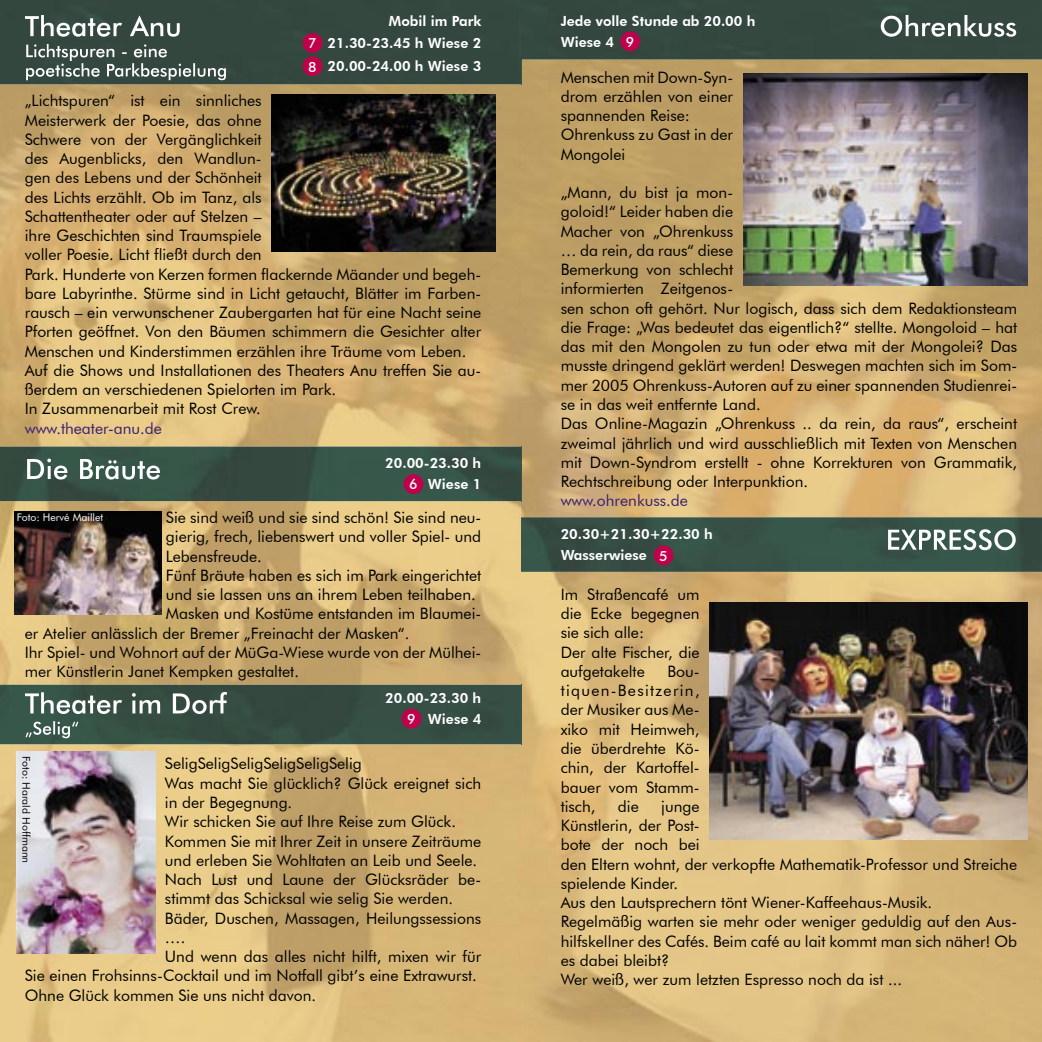
<style>
.page{position:relative;width:1042px;height:1042px;background:#fff}
.page>*{position:absolute;margin:0;border:0;box-sizing:border-box;transform-origin:0 0}
.t1{font:15.75px/19.2px "Futura BT";color:#000}
.t2{font:15.75px "Futura BT";color:#391d76}
.t3{font:800 14px/21px "Futura BT";color:#fff;text-align:right}
.t4{font:500 14px "Futura BT";color:#fff}
.t5{font:10.5px "Futura BT";color:#000}
.t6{font:10.5px "Futura BT";color:#fff}
.s1{font-weight:500}
</style>
<div class="page">
<img style="left:0;top:0;width:1042px;height:1042px">
<img style="left:521px;top:0;width:1px;height:84px">
<img style="left:25px;top:15px;width:155px;height:22px">
<img style="left:26px;top:44px;width:101px;height:17px">
<img style="left:134px;top:44px;width:33px;height:13px">
<img style="left:26px;top:63px;width:200px;height:17px">
<img style="left:0;top:446px;width:521px;height:55px">
<img style="left:521px;top:446px;width:1px;height:55px">
<img style="left:27px;top:458px;width:133px;height:21px">
<img style="left:272px;top:94px;width:224px;height:158px">
<img style="left:743px;top:73px;width:284px;height:212px">
<div style="left:521px;top:0;width:521px;height:60px;background:#34483f"></div>
<img style="left:881px;top:15px;width:135px;height:22px">
<img style="left:521px;top:517px;width:521px;height:55px">
<img style="left:888px;top:529px;width:127px;height:21px">
<img style="left:709px;top:603px;width:318px;height:237px">
<img style="left:15px;top:511px;width:147px;height:104px">
<div style="left:303px;top:56px;width:19px;height:20px;background:#bf004b;border-radius:50%"></div>
<div style="left:303px;top:33px;width:19px;height:20px;background:#bf004b;border-radius:50%"></div>
<div style="left:404px;top:474px;width:19px;height:20px;background:#bf004b;border-radius:50%"></div>
<div style="left:654px;top:545px;width:19px;height:20px;background:#bf004b;border-radius:50%"></div>
<img style="left:0;top:685px;width:521px;height:59px">
<img style="left:521px;top:685px;width:1px;height:59px">
<img style="left:25px;top:692px;width:202px;height:22px">
<img style="left:26px;top:721px;width:52px;height:17px">
<img style="left:16px;top:752px;width:139px;height:201px">
<div style="left:402px;top:709px;width:19px;height:19px;background:#bf004b;border-radius:50%"></div>
<div style="left:620px;top:31px;width:20px;height:20px;background:#bf004b;border-radius:50%"></div>
<p class="t3" style="left:308px;top:9px;width:175px;line-height:22.8px">Mobil im Park<br>21.30-23.45 h Wiese 2<br><span class="s1">8</span> 20.00-24.00 h Wiese 3</p>
<p class="t4" style="left:308px;top:35px;width:10px">7</p>
<p class="t1" style="left:25px;top:91px;width:458px">„Lichtspuren“ ist ein sinnliches<br>Meisterwerk der Poesie, das ohne<br>Schwere von der Vergänglichkeit<br>des Augenblicks, den Wandlun-<br>gen des Lebens und der Schönheit<br>des Lichts erzählt. Ob im Tanz, als<br>Schattentheater oder auf Stelzen –<br>ihre Geschichten sind Traumspiele<br>voller Poesie. Licht fließt durch den<br>Park. Hunderte von Kerzen formen flackernde Mäander und begeh&shy;bare Labyrinthe. Stürme sind in Licht getaucht, Blätter im Farben&shy;rausch – ein verwunschener Zaubergarten hat für eine Nacht seine Pforten geöffnet. Von den Bäumen schimmern die Gesichter alter Menschen und Kinderstimmen erzählen ihre Träume vom Leben.<br>Auf die Shows und Installationen des Theaters Anu treffen Sie au&shy;ßerdem an verschiedenen Spielorten im Park.<br>In Zusammenarbeit mit Rost Crew.</p>
<p class="t2" style="left:25px;top:418px;width:139px">www.theater-anu.de</p>
<p class="t3" style="left:385px;top:453px;width:98px">20.00-23.30 h<br>Wiese 1</p>
<p class="t4" style="left:409px;top:476px;width:10px">6</p>
<p class="t1" style="left:166px;top:508px;width:317px">Sie sind weiß und sie sind schön! Sie sind neu-</p>
<p class="t1" style="left:166px;top:527px;width:317px">gierig, frech, liebenswert und voller Spiel- und</p>
<p class="t1" style="left:166px;top:546px;width:97px">Lebensfreude.</p>
<p class="t1" style="left:166px;top:565px;width:317px">Fünf Bräute haben es sich im Park eingerichtet</p>
<p class="t1" style="left:166px;top:585px;width:311px">und sie lassen uns an ihrem Leben teilhaben.</p>
<p class="t1" style="left:166px;top:604px;width:317px">Masken und Kostüme entstanden im Blaumei-</p>
<p class="t1" style="left:25px;top:623px;width:386px">er Atelier anlässlich der Bremer „Freinacht der Masken“.</p>
<p class="t1" style="left:25px;top:642px;width:458px">Ihr Spiel- und Wohnort auf der MüGa-Wiese wurde von der Mülhei-</p>
<p class="t1" style="left:25px;top:662px;width:276px">mer Künstlerin Janet Kempken gestaltet.</p>
<p class="t6" style="left:17px;top:511px;width:88px">Foto: Hervé Maillet</p>
<p class="t3" style="left:385px;top:687px;width:98px">20.00-23.30 h<br><span class="s1">9</span> Wiese 4</p>
<p class="t5" style="left:32px;top:756px;width:109px;rotate:90deg">Foto: Harald Hoffmann</p>
<p class="t1" style="left:165px;top:754px;width:198px">SeligSeligSeligSeligSeligSelig</p>
<p class="t1" style="left:165px;top:773px;width:318px">Was macht Sie glücklich? Glück ereignet sich</p>
<p class="t1" style="left:165px;top:792px;width:129px">in der Begegnung.</p>
<p class="t1" style="left:165px;top:812px;width:292px">Wir schicken Sie auf Ihre Reise zum Glück.</p>
<p class="t1" style="left:165px;top:831px;width:318px">Kommen Sie mit Ihrer Zeit in unsere Zeiträume</p>
<p class="t1" style="left:165px;top:850px;width:314px">und erleben Sie Wohltaten an Leib und Seele.</p>
<p class="t1" style="left:165px;top:869px;width:318px">Nach Lust und Laune der Glücksräder be-</p>
<p class="t1" style="left:165px;top:889px;width:290px">stimmt das Schicksal wie selig Sie werden.</p>
<p class="t1" style="left:165px;top:908px;width:318px">Bäder, Duschen, Massagen, Heilungssessions</p>
<p class="t1" style="left:165px;top:927px;width:22px">….</p>
<p class="t1" style="left:165px;top:946px;width:318px">Und wenn das alles nicht hilft, mixen wir für</p>
<p class="t1" style="left:25px;top:966px;width:453px">Sie einen Frohsinns-Cocktail und im Notfall gibt’s eine Extrawurst.</p>
<p class="t1" style="left:25px;top:985px;width:293px">Ohne Glück kommen Sie uns nicht davon.</p>
<p class="t3" style="left:561px;top:10px;width:196px;text-align:left">Jede volle Stunde ab 20.00 h<br>Wiese 4</p>
<p class="t4" style="left:626px;top:33px;width:10px">9</p>
<p class="t1" style="left:561px;top:67px;width:174px">Menschen mit Down-Syn&shy;drom erzählen von einer spannenden Reise:<br>Ohrenkuss zu Gast in der<br>Mongolei</p>
<p class="t1" style="left:561px;top:183px;width:458px">„Mann, du bist ja mon-<br>goloid!“ Leider haben die<br>Macher von „Ohrenkuss<br>… da rein, da raus“ diese<br>Bemerkung von schlecht<br>informierten Zeitgenos-<br>sen schon oft gehört. Nur logisch, dass sich dem Redaktionsteam die Frage: „Was bedeutet das eigentlich?“ stellte. Mongoloid – hat das mit den Mongolen zu tun oder etwa mit der Mongolei? Das musste dringend geklärt werden! Deswegen machten sich im Som&shy;mer 2005 Ohrenkuss-Autoren auf zu einer spannenden Studienrei&shy;se in das weit entfernte Land.<br>Das Online-Magazin „Ohrenkuss .. da rein, da raus“, erscheint zweimal jährlich und wird ausschließlich mit Texten von Menschen mit Down-Syndrom erstellt - ohne Korrekturen von Grammatik, Rechtschreibung oder Interpunktion.</p>
<p class="t2" style="left:561px;top:491px;width:129px">www.ohrenkuss.de</p>
<p class="t3" style="left:561px;top:523px;width:154px;text-align:left">20.30+21.30+22.30 h<br>Wasserwiese <span class="s1">5</span></p>
<p class="t1" style="left:561px;top:584px;width:140px">Im Straßencafé um die Ecke begegnen sie sich alle:<br>Der alte Fischer, die aufgetakelte</p>
<p class="t1" style="left:561px;top:661px;width:140px;text-align:justify;text-indent:107px">Bou&shy;tiquen-Besitzerin, der Musiker aus Me&shy;xiko mit Heimweh, die überdrehte Kö&shy;chin, der Kartoffel&shy;bauer vom Stamm&shy;tisch,</p>
<p class="t1" style="left:618px;top:796px;width:22px">die</p>
<p class="t1" style="left:561px;top:796px;width:458px;text-indent:101px">junge<br>Künstlerin, der Post-<br>bote der noch bei<br>den Eltern wohnt, der verkopfte Mathematik-Professor und Streiche spielende Kinder.<br>Aus den Lautsprechern tönt Wiener-Kaffeehaus-Musik.<br>Regelmäßig warten sie mehr oder weniger geduldig auf den Aus&shy;hilfskellner des Cafés. Beim café au lait kommt man sich näher! Ob es dabei bleibt?<br>Wer weiß, wer zum letzten Espresso noch da ist ...</p>
</div>
